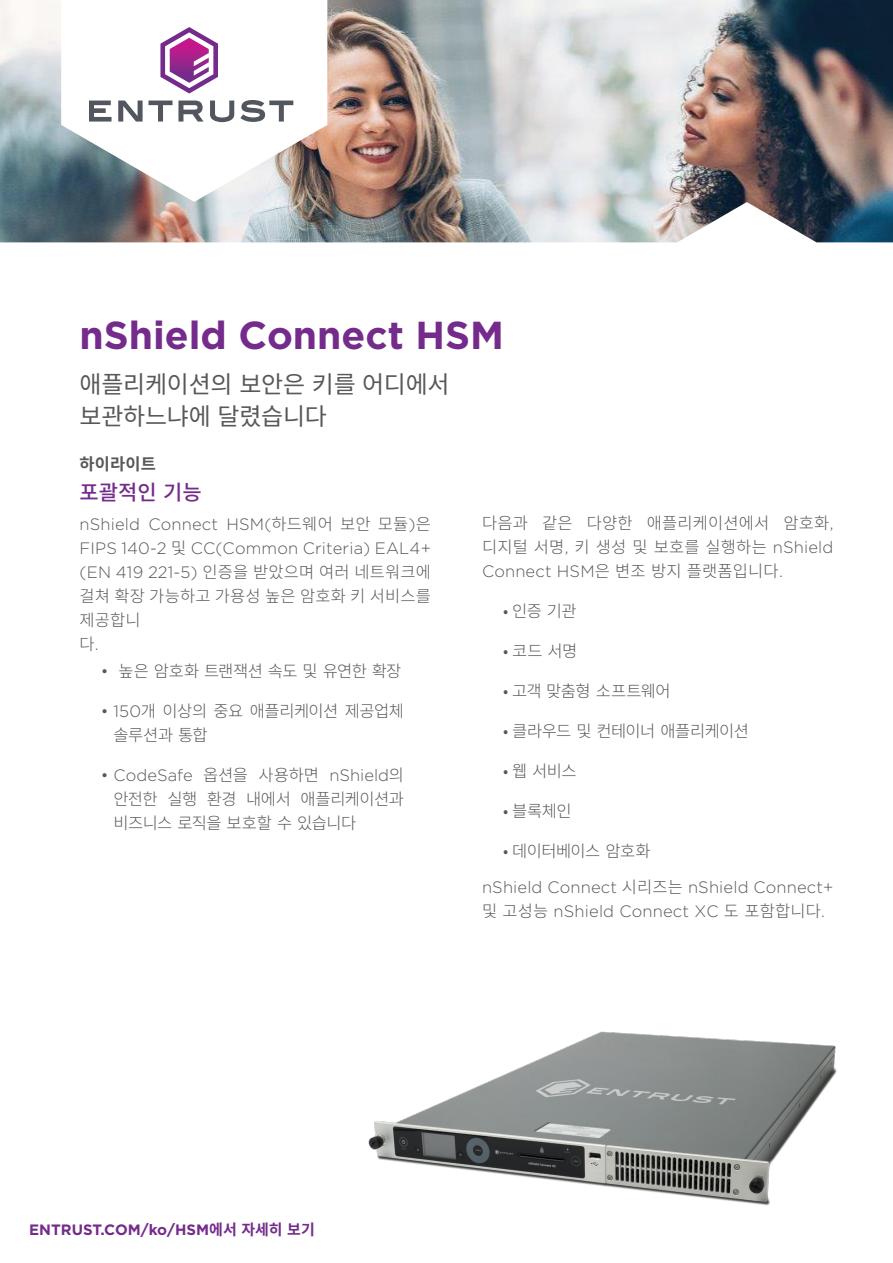
<style>
.page{position:relative;width:893px;height:1263px;background:#fff}
.page>*{position:absolute;margin:0;border:0;box-sizing:border-box;transform-origin:0 0}
._1_Title{font:700 39px "Gotham";color:#742b8b}
._2_Sub_Title{font:24px/31.5px "Noto Sans CJ Kkr";letter-spacing:-.01em;color:#57585a}
._3_Header{font:500 21px "Noto Sans CJ Kkr";color:#742b8b}
._4_Body_Text{font:300 16.5px/24px "Noto Sans CJ Kkr";letter-spacing:-.025em;color:#57585a;text-align:justify}
._4_Body_Text-2{font:300 16.5px/24px "Gotham";letter-spacing:.01em;color:#57585a;text-align:justify}
._3_Eyebrow{font:700 16.5px "Noto Sans CJ Kkr";letter-spacing:.01em;color:#57585a}
._4_Body_Text-3{font:700 15px "Gotham";color:#742b8b}
.s1{font-family:"Noto Sans CJ Kkr"}
.s2{font-family:"Gotham"}
</style>
<div class="page">
<img style="left:0;top:0;width:893px;height:242px">
<img style="left:368px;top:1031px;width:469px;height:175px">
<p class="_1_Title" style="left:80px;top:309px;width:426px">nShield Connect HSM</p>
<p class="_2_Sub_Title" style="left:80px;top:369px;width:372px">애플리케이션의 보안은 키를 어디에서 보관하느냐에 달렸습니다</p>
<p class="_3_Eyebrow" style="left:80px;top:455px;width:78px">하이라이트</p>
<p class="_3_Header" style="left:80px;top:480px;width:124px">포괄적인 기능</p>
<p class="_4_Body_Text-2" style="left:80px;top:512px;width:353px">nShield Connect HSM(<span class="s1">하드웨어 보안 모듈</span>)<span class="s1">은 </span>FIPS 140-2 <span class="s1">및</span> CC(Common Criteria) EAL4+ (EN 419 221-5) <span class="s1">인증을 받았으며 여러 네트워크에 걸쳐 확장 가능하고 가용성 높은 암호화 키 서비스를 제공합니</span></p>
<p class="_4_Body_Text" style="left:80px;top:632px;width:21px">다<span class="s2">.</span></p>
<p class="_4_Body_Text" style="left:101px;top:659px;width:302px"><span class="s2">•</span> 높은 암호화 트랜잭션 속도 및 유연한 확장</p>
<p class="_4_Body_Text" style="left:114px;top:699px;width:292px;text-indent:-13px"><span class="s2">• 150</span>개 이상의 중요 애플리케이션 제공업체 솔루션과 통합</p>
<p class="_4_Body_Text" style="left:114px;top:763px;width:292px;text-indent:-13px"><span class="s2">• CodeSafe</span> 옵션을 사용하면 <span class="s2">nShield</span>의 안전한 실행 환경 내에서 애플리케이션과 비즈니스 로직을 보호할 수 있습니다</p>
<p class="_4_Body_Text" style="left:482px;top:511px;width:353px">다음과 같은 다양한 애플리케이션에서 암호화<span class="s2">, </span>디지털 서명<span class="s2">,</span> 키 생성 및 보호를 실행하는 <span class="s2">nShield Connect HSM</span>은 변조 방지 플랫폼입니다<span class="s2">.</span></p>
<p class="_4_Body_Text" style="left:503px;top:599px;width:75px">• 인증 기관</p>
<p class="_4_Body_Text" style="left:503px;top:639px;width:75px">• 코드 서명</p>
<p class="_4_Body_Text" style="left:503px;top:679px;width:169px">• 고객 맞춤형 소프트웨어</p>
<p class="_4_Body_Text" style="left:503px;top:719px;width:247px">• 클라우드 및 컨테이너 애플리케이션</p>
<p class="_4_Body_Text" style="left:503px;top:759px;width:75px">• 웹 서비스</p>
<p class="_4_Body_Text" style="left:503px;top:799px;width:70px">• 블록체인</p>
<p class="_4_Body_Text" style="left:503px;top:839px;width:149px">• 데이터베이스 암호화</p>
<p class="_4_Body_Text-2" style="left:482px;top:875px;width:353px">nShield Connect <span class="s1">시리즈는</span> nShield Connect+ <span class="s1">및 고성능</span> nShield Connect XC <span class="s1">도 포함합니다</span>.</p>
<p class="_4_Body_Text-3" style="left:29px;top:1219px;width:287px">ENTRUST.COM/ko/HSM<span class="s1">에서 자세히 보기</span></p>
</div>
